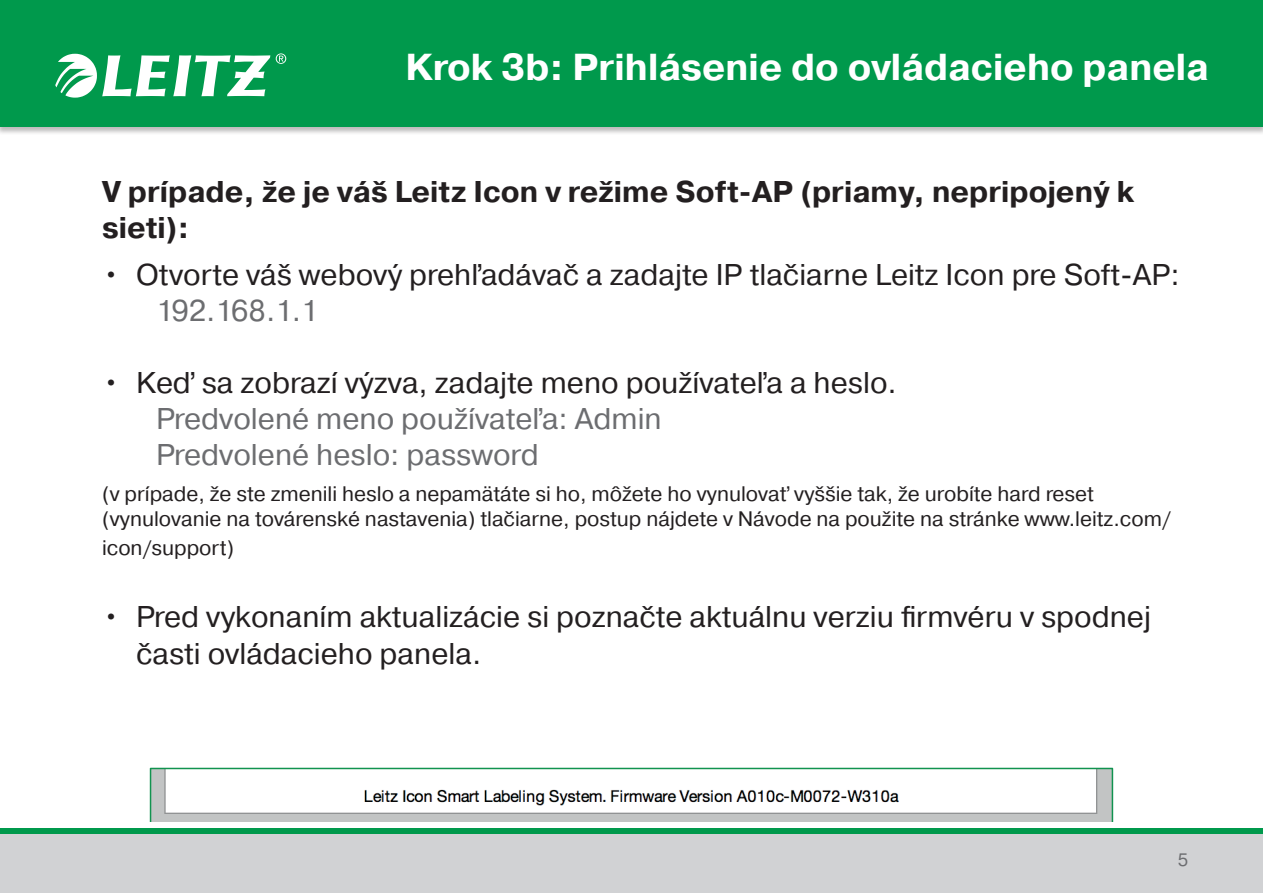
<style>
.page{position:relative;width:1263px;height:893px;background:#fff}
.page>*{position:absolute;margin:0;border:0;box-sizing:border-box;transform-origin:0 0}
.t1{font:700 37.5px "Pragmatica";color:#fff}
.t2{font:30px/37.8px "Pragmatica";color:#231f20}
.t3{font:700 30px/36px "Pragmatica";color:#231f20}
.t4{font:30px/36px "Pragmatica";color:#6c6d70}
.t5{font:21px/25.2px "Pragmatica";color:#231f20}
.t6{font:18px "Pragmatica";color:#6c6d70}
</style>
<div class="page">
<div style="left:0;top:0;width:1263px;height:135px;background:#231f20;opacity:.3"></div>
<div style="left:0;top:0;width:1263px;height:126px;background:#00994c"></div>
<img style="left:55px;top:53px;width:231px;height:45px">
<div style="left:0;top:828px;width:1263px;height:6px;background:#00994c"></div>
<div style="left:0;top:834px;width:1263px;height:59px;background:#d1d2d4"></div>
<svg style="left:150px;top:768px;width:963px;height:53px"></svg>
<p class="t1" style="left:405px;top:43px;width:805px">Krok 3b: Prihlásenie do ovládacieho panela</p>
<p class="t3" style="left:102px;top:174px;width:1034px">V prípade, že je váš Leitz Icon v režime Soft-AP (priamy, nepripojený k sieti):</p>
<p class="t2" style="left:102px;top:256px;width:1079px">• Otvorte váš webový prehľadávač a zadajte IP tlačiarne Leitz Icon pre Soft-AP:</p>
<p class="t4" style="left:156px;top:293px;width:164px">192.168.1.1</p>
<p class="t2" style="left:102px;top:364px;width:796px">• Keď sa zobrazí výzva, zadajte meno používateľa a heslo.</p>
<p class="t4" style="left:156px;top:401px;width:507px">Predvolené meno používateľa: Admin<br>Predvolené heslo: password</p>
<p class="t5" style="left:102px;top:481px;width:1070px">(v prípade, že ste zmenili heslo a nepamätáte si ho, môžete ho vynulovať vyššie tak, že urobíte hard reset (vynulovanie na továrenské nastavenia) tlačiarne, postup nájdete v Návode na použite na stránke www.leitz.com/</p>
<p class="t5" style="left:102px;top:535px;width:133px">icon/support)</p>
<p class="t2" style="left:136px;top:598px;width:1016px;text-indent:-34px">• Pred vykonaním aktualizácie si poznačte aktuálnu verziu firmvéru v spodnej časti ovládacieho panela.</p>
<p class="t6" style="left:1178px;top:849px;width:12px">5</p>
</div>
